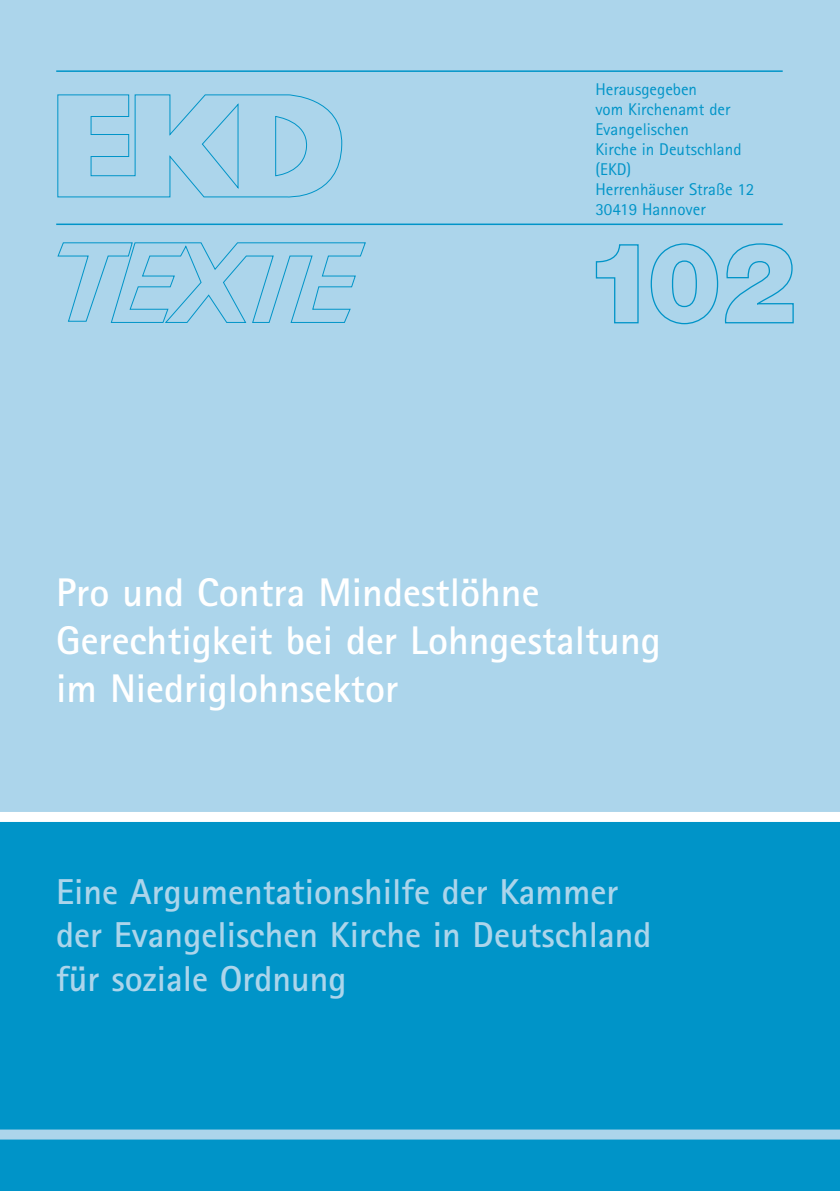
<style>
.page{position:relative;width:840px;height:1191px;background:#fff}
.page>*{position:absolute;margin:0;border:0;box-sizing:border-box;transform-origin:0 0}
.t1{font:700 40px/48px "Rotis Sans Serif";color:#fff}
.t2{font:700 36px/43.2px "Rotis Sans Serif";color:#acd5eb}
.t3{font:17px/20px "Rotis Sans Serif";color:#0094c8}
</style>
<div class="page">
<div style="left:0;top:0;width:839px;height:1191px;background:#acd5eb"></div>
<div style="left:0;top:817px;width:839px;height:374px;background:#0094c8"></div>
<div style="left:0;top:812px;width:839px;height:10px;background:#fff"></div>
<div style="left:0;top:1129px;width:839px;height:10px;background:#acd5eb"></div>
<svg style="left:57px;top:242px;width:309px;height:81px"></svg>
<svg style="left:595px;top:244px;width:44px;height:80px"></svg>
<div style="left:671px;top:260px;width:25px;height:47px;border:1px solid #0094c8;border-radius:50%"></div>
<div style="left:650px;top:243px;width:67px;height:81px;border:1px solid #0094c8;border-radius:50%"></div>
<svg style="left:724px;top:243px;width:70px;height:81px"></svg>
<hr style="left:56px;top:70px;width:726px;height:2px;background:#0094c8">
<hr style="left:56px;top:223px;width:726px;height:2px;background:#0094c8">
<svg style="left:57px;top:94px;width:286px;height:104px"></svg>
<p class="t3" style="left:595px;top:81px;width:160px">Herausgegeben<br>vom Kirchenamt der<br>Evangelischen<br>Kirche in Deutschland (EKD)<br>Herrenhäuser Straße 12<br>30419 Hannover</p>
<h1 class="t1" style="left:56px;top:572px;width:605px">Pro und Contra Mindestlöhne<br>Gerechtigkeit bei der Lohngestaltung im Niedriglohnsektor</h1>
<h2 class="t2" style="left:56px;top:874px;width:596px">Eine Argumentationshilfe der Kammer der Evangelischen Kirche in Deutschland für soziale Ordnung</h2>
</div>
